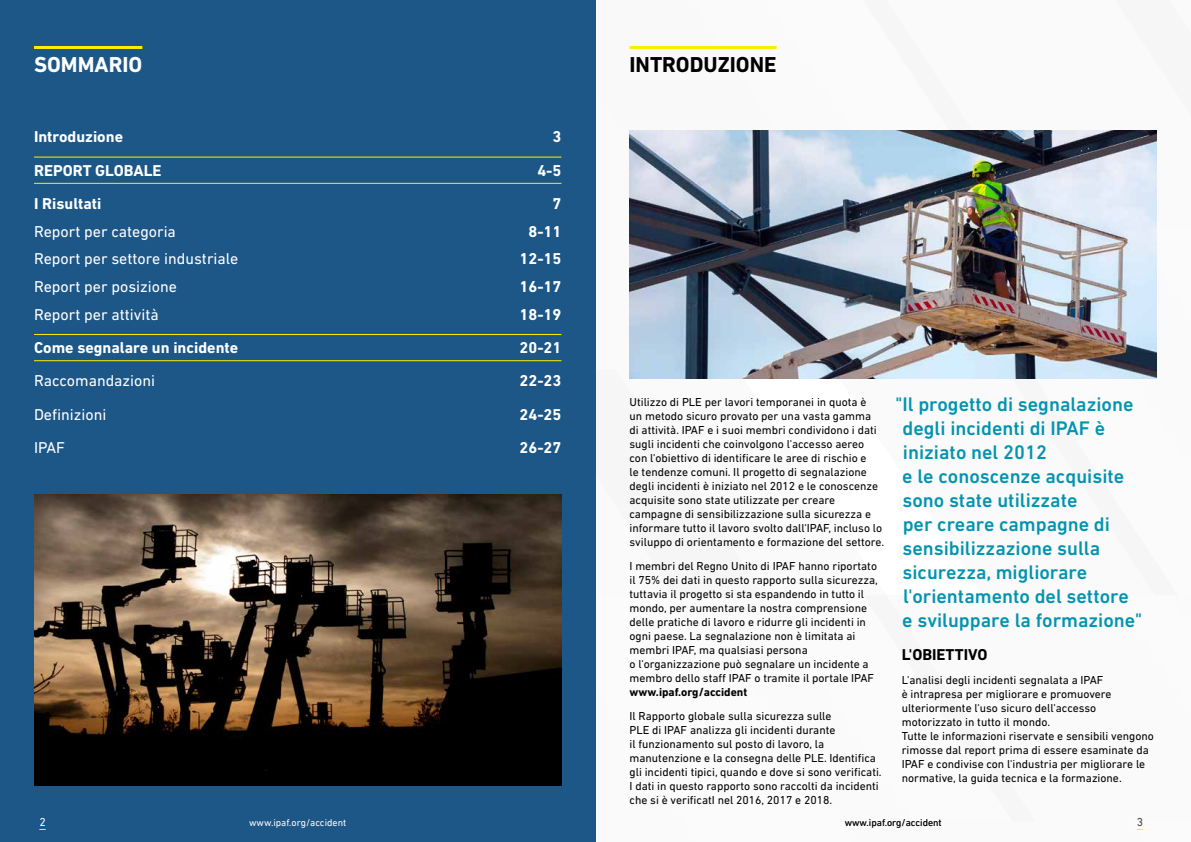
<style>
.page{position:relative;width:1191px;height:842px;background:#fff}
.page>*{position:absolute;margin:0;border:0;box-sizing:border-box;transform-origin:0 0}
.t1{font:700 22px "DIN Next LT Pro";color:#000}
.t2{font:700 22px "DIN Next LT Pro";color:#fff}
.t3{font:500 20px/24px "DIN Next LT Pro";color:#0094b1}
.t4{font:16px "DIN Next LT Pro";color:#fff}
.t5{font:700 16px "DIN Next LT Pro";color:#fff}
.t6{font:700 16px "DIN Next LT Pro";color:#000}
.t7{font:11.8px/14px "DIN Next LT Pro";color:#000}
.t8{font:700 11.8px "DIN Next LT Pro";color:#000}
.t9{font:11.8px "DIN Next LT Pro";color:#fff}
.t10{font:11.8px "DIN Next LT Pro";color:#414142}
.t11{font:10px "DIN Next LT Pro";color:#fff}
.t12{font:10px "DIN Next LT Pro";color:#000}
</style>
<div class="page">
<div style="left:595px;top:0;width:596px;height:842px;background:#f6f6f6"></div>
<svg style="left:595px;top:369px;width:169px;height:226px"></svg>
<div style="left:0;top:0;width:595px;height:842px;background:#1c5788"></div>
<hr style="left:34px;top:157px;width:527px;height:1px;background:#ffed00">
<hr style="left:34px;top:183px;width:527px;height:1px;background:#ffed00">
<hr style="left:34px;top:334px;width:527px;height:1px;background:#ffed00">
<hr style="left:34px;top:360px;width:527px;height:1px;background:#ffed00">
<hr style="left:34px;top:46px;width:108px;height:3px;background:#ffed00">
<hr style="left:629px;top:46px;width:147px;height:3px;background:#ffed00">
<img style="left:34px;top:495px;width:527px;height:290px">
<img style="left:629px;top:130px;width:528px;height:248px">
<h1 class="t2" style="left:34px;top:51px;width:110px">SOMMARIO</h1>
<h1 class="t1" style="left:629px;top:51px;width:149px">INTRODUZIONE</h1>
<h3 class="t5" style="left:34px;top:128px;width:91px">Introduzione</h3>
<h3 class="t5" style="left:552px;top:128px;width:10px">3</h3>
<h3 class="t5" style="left:34px;top:161px;width:129px">REPORT GLOBALE</h3>
<h3 class="t5" style="left:537px;top:161px;width:26px">4-5</h3>
<h3 class="t5" style="left:34px;top:194px;width:69px">I Risultati</h3>
<h3 class="t5" style="left:552px;top:194px;width:10px">7</h3>
<h3 class="t4" style="left:34px;top:222px;width:143px">Report per categoria</h3>
<h3 class="t5" style="left:528px;top:222px;width:34px">8-11</h3>
<h3 class="t4" style="left:34px;top:250px;width:206px">Report per settore industriale</h3>
<h3 class="t5" style="left:519px;top:250px;width:43px">12-15</h3>
<h3 class="t4" style="left:34px;top:277px;width:144px">Report per posizione</h3>
<h3 class="t5" style="left:519px;top:277px;width:43px">16-17</h3>
<h3 class="t4" style="left:34px;top:305px;width:126px">Report per attività</h3>
<h3 class="t5" style="left:519px;top:305px;width:43px">18-19</h3>
<h3 class="t5" style="left:34px;top:338px;width:206px">Come segnalare un incidente</h3>
<h3 class="t5" style="left:519px;top:338px;width:43px">20-21</h3>
<h3 class="t4" style="left:34px;top:372px;width:123px">Raccomandazioni</h3>
<h3 class="t5" style="left:519px;top:372px;width:43px">22-23</h3>
<h3 class="t4" style="left:34px;top:405px;width:74px">Definizioni</h3>
<h3 class="t5" style="left:519px;top:405px;width:43px">24-25</h3>
<h3 class="t4" style="left:34px;top:438px;width:33px">IPAF</h3>
<h3 class="t5" style="left:519px;top:438px;width:43px">26-27</h3>
<p class="t7" style="left:629px;top:395px;width:256px">Utilizzo di PLE per lavori temporanei in quota è<br>un metodo sicuro provato per una vasta gamma<br>di attività. IPAF e i suoi membri condividono i dati sugli incidenti che coinvolgono l'accesso aereo con l'obiettivo di identificare le aree di rischio e<br>le tendenze comuni. Il progetto di segnalazione degli incidenti è iniziato nel 2012 e le conoscenze acquisite sono state utilizzate per creare campagne di sensibilizzazione sulla sicurezza e informare tutto il lavoro svolto dall'IPAF, incluso lo sviluppo di orientamento e formazione del settore.</p>
<p class="t7" style="left:629px;top:559px;width:250px">I membri del Regno Unito di IPAF hanno riportato il 75% dei dati in questo rapporto sulla sicurezza, tuttavia il progetto si sta espandendo in tutto il mondo, per aumentare la nostra comprensione delle pratiche di lavoro e ridurre gli incidenti in ogni paese. La segnalazione non è limitata ai membri IPAF, ma qualsiasi persona<br>o l'organizzazione può segnalare un incidente a membro dello staff IPAF o tramite il portale IPAF</p>
<p class="t8" style="left:629px;top:685px;width:119px">www.ipaf.org/accident</p>
<p class="t7" style="left:629px;top:709px;width:254px">Il Rapporto globale sulla sicurezza sulle<br>PLE di IPAF analizza gli incidenti durante<br>il funzionamento sul posto di lavoro, la manutenzione e la consegna delle PLE. Identifica gli incidenti tipici, quando e dove si sono verificati.<br>I dati in questo rapporto sono raccolti da incidenti che si è verificatI nel 2016, 2017 e 2018.</p>
<p class="t3" style="left:902px;top:392px;width:241px;text-indent:-7px">"Il progetto di segnalazione degli incidenti di IPAF è iniziato nel 2012<br>e le conoscenze acquisite sono state utilizzate<br>per creare campagne di sensibilizzazione sulla sicurezza, migliorare l'orientamento del settore e sviluppare la formazione"</p>
<h3 class="t6" style="left:901px;top:645px;width:87px">L'OBIETTIVO</h3>
<p class="t7" style="left:901px;top:673px;width:254px">L'analisi degli incidenti segnalata a IPAF<br>è intrapresa per migliorare e promuovere ulteriormente l'uso sicuro dell'accesso motorizzato in tutto il mondo.<br>Tutte le informazioni riservate e sensibili vengono rimosse dal report prima di essere esaminate da IPAF e condivise con l'industria per migliorare le normative, la guida tecnica e la formazione.</p>
<p class="t9" style="left:39px;top:815px;width:8px">2</p>
<p class="t11" style="left:249px;top:817px;width:99px">www.ipaf.org/accident</p>
<p class="t12" style="left:844px;top:817px;width:99px">www.ipaf.org/accident</p>
<p class="t10" style="left:1136px;top:815px;width:8px">3</p>
</div>
